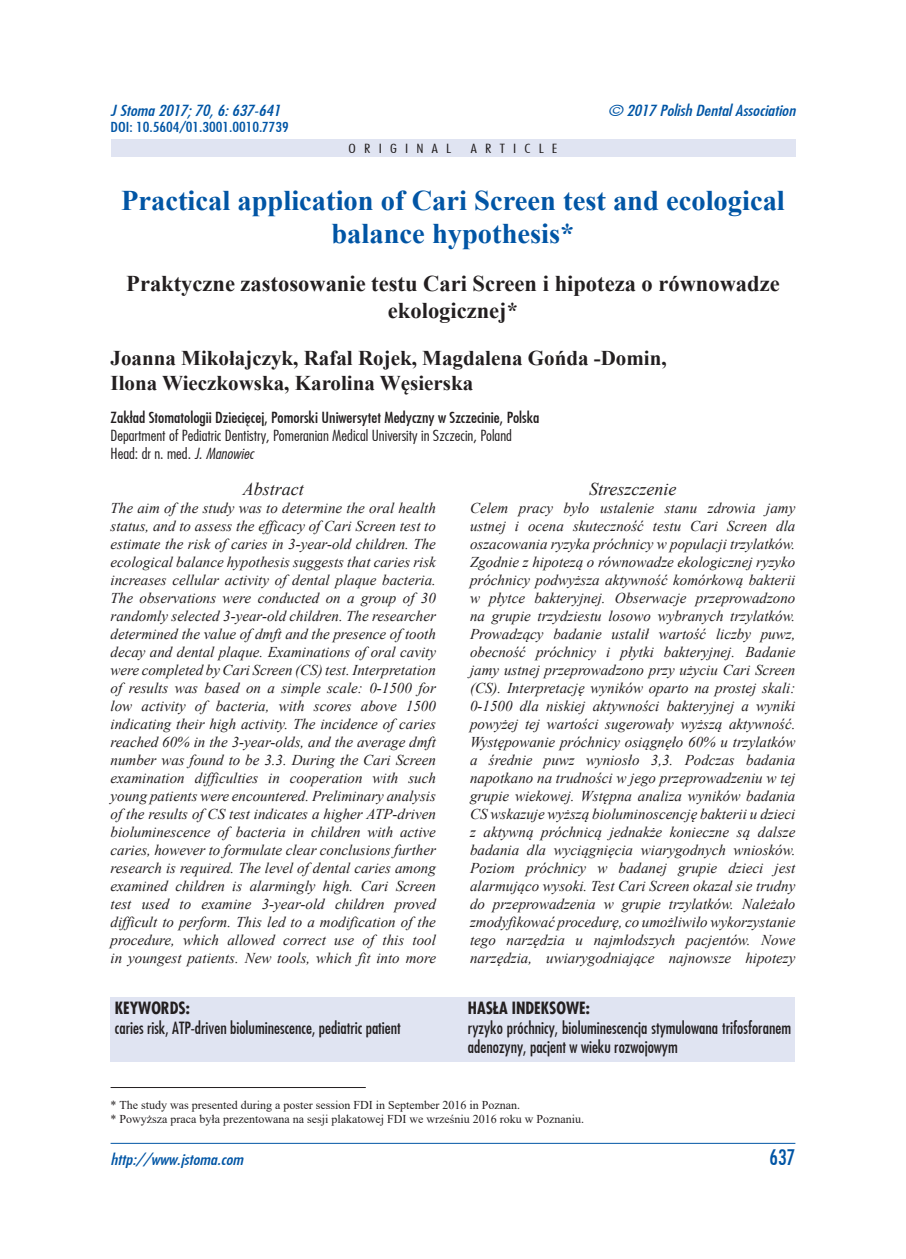
<style>
.page{position:relative;width:906px;height:1259px;background:#fff}
.page>*{position:absolute;margin:0;border:0;box-sizing:border-box;transform-origin:0 0}
.t1{font:700 28.5px/33px "Times New Roman";color:#0155a5;text-align:center}
.t2{font:700 22.5px/27px "Times New Roman";color:#231f20;text-align:center}
.t3{font:700 21px/25.5px "Times New Roman";color:#231f20}
.t4{font:21px "Fujiyama";color:#0155a5}
.t5{font:italic 18px "Times New Roman";color:#231f20}
.t6{font:16.5px/19.5px "Fujiyama";color:#231f20}
.t7{font:700 16.5px "Fujiyama";color:#231f20}
.t8{font:italic 15px/18px "Times New Roman";color:#231f20;text-align:justify}
.t9{font:300 15px/18px "Fujiyama";color:#231f20;scale:1.1 1}
.t10{font:15px "Fujiyama";color:#231f20;scale:1.1 1}
.t11{font:italic 15px "Fujiyama";color:#0155a5;scale:1.2 1}
.t12{font:13.5px "Fujiyama";color:#0155a5;scale:1.2 1}
.t13{font:300 12.3px "Fujiyama";letter-spacing:.5em;color:#231f20;scale:1.33 1}
.t14{font:12px/14.4px "Times New Roman";color:#231f20}
.s1{font-style:italic}
</style>
<div class="page">
<hr style="left:111px;top:1143px;width:684px;height:1px;background:#0155a5">
<div style="left:111px;top:140px;width:684px;height:17px;background:#e0e4f2"></div>
<div style="left:111px;top:997px;width:684px;height:64px;background:#e0e4f2"></div>
<hr style="left:111px;top:1087px;width:255px;height:1px;background:#231f20">
<p class="t11" style="left:111px;top:100px;width:143px">J Stoma 2017; 70, 6: 637-641</p>
<p class="t11" style="left:608px;top:100px;width:157px">© 2017 Polish Dental Association</p>
<p class="t12" style="left:111px;top:118px;width:150px">DOI: 10.5604/01.3001.0010.7739</p>
<p class="t13" style="left:348px;top:140px;width:79px">ORIGINAL</p>
<p class="t13" style="left:471px;top:140px;width:67px">ARTICLE</p>
<h1 class="t1" style="left:121px;top:183px;width:665px">Practical application of Cari Screen test and ecological balance hypothesis*</h1>
<h2 class="t2" style="left:126px;top:269px;width:655px">Praktyczne zastosowanie testu Cari Screen i hipoteza o równowadze ekologicznej*</h2>
<h3 class="t3" style="left:111px;top:344px;width:557px">Joanna Mikołajczyk, Rafal Rojek, Magdalena Gońda -Domin,<br>Ilona Wieczkowska, Karolina Węsierska</h3>
<p class="t10" style="left:111px;top:408px;width:391px">Zakład Stomatologii Dziecięcej, Pomorski Uniwersytet Medyczny w Szczecinie, Polska</p>
<p class="t9" style="left:111px;top:426px;width:366px">Department of Pediatric Dentistry, Pomeranian Medical University in Szczecin, Poland<br>Head: dr n. med. <span class="s1">J. Manowiec</span></p>
<p class="t5" style="left:243px;top:476px;width:63px">Abstract</p>
<p class="t8" style="left:111px;top:498px;width:327px">The aim of the study was to determine the oral health status, and to assess the efficacy of Cari Screen test to estimate the risk of caries in 3-year-old children. The ecological balance hypothesis suggests that caries risk increases cellular activity of dental plaque bacteria.<br>The observations were conducted on a group of 30 randomly selected 3-year-old children. The researcher determined the value of dmft and the presence of tooth decay and dental plaque. Examinations of oral cavity were completed by Cari Screen (CS) test. Interpretation of results was based on a simple scale: 0-1500 for low activity of bacteria, with scores above 1500 indicating their high activity. The incidence of caries reached 60% in the 3-year-olds, and the average dmft number was found to be 3.3. During the Cari Screen examination difficulties in cooperation with such young patients were encountered. Preliminary analysis of the results of CS test indicates a higher ATP-driven bioluminescence of bacteria in children with active caries, however to formulate clear conclusions further research is required. The level of dental caries among examined children is alarmingly high. Cari Screen test used to examine 3-year-old children proved difficult to perform. This led to a modification of the procedure, which allowed correct use of this tool in youngest patients. New tools, which fit into more</p>
<p class="t7" style="left:115px;top:997px;width:76px">KEYWORDS:</p>
<p class="t6" style="left:115px;top:1017px;width:288px">caries risk, ATP-driven bioluminescence, pediatric patient</p>
<p class="t5" style="left:589px;top:476px;width:89px">Streszczenie</p>
<p class="t8" style="left:470px;top:498px;width:327px">Celem pracy było ustalenie stanu zdrowia jamy ustnej i ocena skuteczność testu Cari Screen dla oszacowania ryzyka próchnicy w populacji trzylatków.<br>Zgodnie z hipotezą o równowadze ekologicznej ryzyko próchnicy podwyższa aktywność komórkową bakterii w płytce bakteryjnej. Obserwacje przeprowadzono na grupie trzydziestu losowo wybranych trzylatków.<br>Prowadzący badanie ustalił wartość liczby puwz, obecność próchnicy i płytki bakteryjnej. Badanie jamy ustnej przeprowadzono przy użyciu Cari Screen (CS). Interpretację wyników oparto na prostej skali:<br>0-1500 dla niskiej aktywności bakteryjnej a wyniki powyżej tej wartości sugerowały wyższą aktywność.<br>Występowanie próchnicy osiągnęło 60% u trzylatków a średnie puwz wyniosło 3,3. Podczas badania napotkano na trudności w jego przeprowadzeniu w tej grupie wiekowej. Wstępna analiza wyników badania CS wskazuje wyższą bioluminoscencję bakterii u dzieci z aktywną próchnicą jednakże konieczne są dalsze badania dla wyciągnięcia wiarygodnych wniosków.<br>Poziom próchnicy w badanej grupie dzieci jest alarmująco wysoki. Test Cari Screen okazał sie trudny do przeprowadzenia w grupie trzylatków. Należało zmodyfikować procedurę, co umożliwiło wykorzystanie tego narzędzia u najmłodszych pacjentów. Nowe narzędzia, uwiarygodniające najnowsze hipotezy</p>
<p class="t7" style="left:468px;top:997px;width:123px">HASŁA INDEKSOWE:</p>
<p class="t6" style="left:468px;top:1017px;width:325px">ryzyko próchnicy, bioluminescencja stymulowana trifosforanem adenozyny, pacjent w wieku rozwojowym</p>
<p class="t14" style="left:111px;top:1097px;width:475px">* The study was presented during a poster session FDI in September 2016 in Poznan.<br>* Powyższa praca była prezentowana na sesji plakatowej FDI we wrześniu 2016 roku w Poznaniu.</p>
<p class="t11" style="left:111px;top:1149px;width:112px">http://www.jstoma.com</p>
<h3 class="t4" style="left:769px;top:1143px;width:27px">637</h3>
</div>
